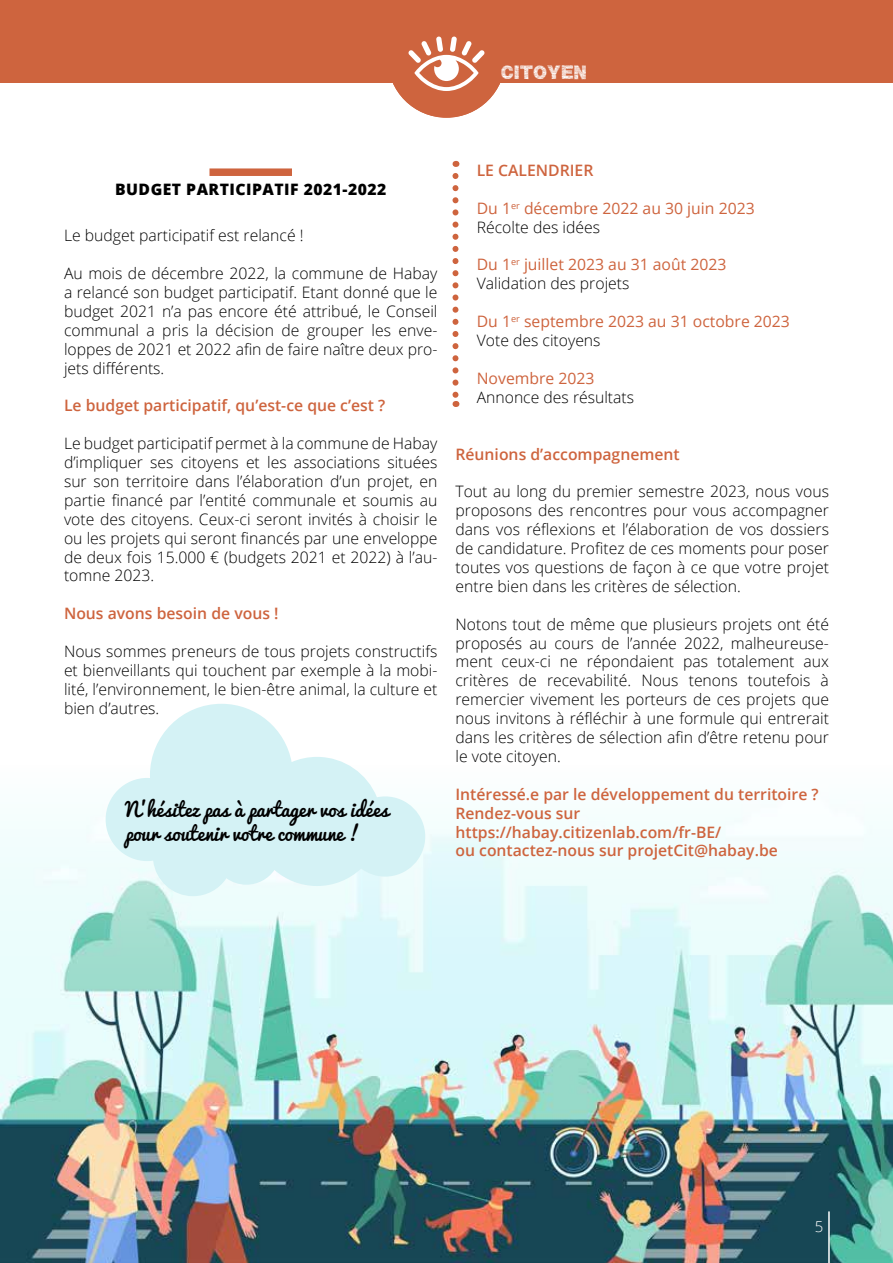
<style>
.page{position:relative;width:893px;height:1263px;background:#fff}
.page>*{position:absolute;margin:0;border:0;box-sizing:border-box;transform-origin:0 0}
.t1{font:19.5px/23.4px "Pacifico";color:#000}
.t2{font:300 15.75px/18.9px "Open Sans";color:#000;text-align:justify}
.t3{font:600 15.75px/18.9px "Open Sans";color:#ce643e}
.t4{font:15.75px/18.9px "Open Sans";color:#ce643e}
.t5{font:800 15.75px "Open Sans";letter-spacing:.03em;color:#000}
.t6{font:15.75px "Plaid";letter-spacing:.03em;color:#fff}
.t7{font:300 15px "Open Sans";color:#fff}
.s1{font-weight:300;color:#000}
</style>
<div class="page">
<img style="left:0;top:815px;width:893px;height:448px">
<hr style="left:828px;top:1211px;width:2px;height:52px;background:#fff">
<div style="left:0;top:0;width:893px;height:83px;background:#ce643e"></div>
<div style="left:388px;top:0;width:117px;height:118px;background:#ce643e;border-radius:50%"></div>
<svg style="left:408px;top:36px;width:77px;height:55px"></svg>
<div style="left:209px;top:168px;width:83px;height:8px;background:#ce643e"></div>
<svg style="left:452px;top:176px;width:6px;height:231px"></svg>
<svg style="left:106px;top:704px;width:319px;height:192px;fill:#d4f2f5"></svg>
<p class="t6" style="left:501px;top:64px;width:87px">CITOYEN</p>
<p class="t5" style="left:115px;top:177px;width:273px">BUDGET PARTICIPATIF 2021-2022</p>
<p class="t2" style="left:64px;top:226px;width:241px">Le budget participatif est relancé !</p>
<p class="t2" style="left:64px;top:263px;width:375px">Au mois de décembre 2022, la commune de Habay a relancé son budget participatif. Etant donné que le budget 2021 n’a pas encore été attribué, le Conseil communal a pris la décision de grouper les enve&shy;loppes de 2021 et 2022 afin de faire naître deux pro&shy;jets différents.</p>
<p class="t3" style="left:64px;top:396px;width:323px">Le budget participatif, qu’est-ce que c’est ?</p>
<p class="t2" style="left:64px;top:433px;width:375px">Le budget participatif permet à la commune de Habay d’impliquer ses citoyens et les associations situées sur son territoire dans l’élaboration d’un projet, en partie financé par l’entité communale et soumis au vote des citoyens. Ceux-ci seront invités à choisir le ou les projets qui seront financés par une enveloppe de deux fois 15.000 € (budgets 2021 et 2022) à l’au&shy;tomne 2023.</p>
<p class="t3" style="left:64px;top:604px;width:216px">Nous avons besoin de vous !</p>
<p class="t2" style="left:64px;top:641px;width:375px">Nous sommes preneurs de tous projets constructifs et bienveillants qui touchent par exemple à la mobi&shy;lité, l’environnement, le bien-être animal, la culture et bien d’autres.</p>
<p class="t1" style="left:125px;top:799px;width:265px">N’hésitez pas à partager vos idées pour soutenir votre commune !</p>
<p class="t3" style="left:477px;top:160px;width:118px">LE CALENDRIER</p>
<p class="t4" style="left:477px;top:198px;width:279px">Du 1<sup>er</sup> décembre 2022 au 30 juin 2023<br><span class="s1">Récolte des idées</span></p>
<p class="t4" style="left:477px;top:255px;width:251px">Du 1<sup>er</sup> juillet 2023 au 31 août 2023<br><span class="s1">Validation des projets</span></p>
<p class="t4" style="left:477px;top:312px;width:315px">Du 1<sup>er</sup> septembre 2023 au 31 octobre 2023<br><span class="s1">Vote des citoyens</span></p>
<p class="t4" style="left:477px;top:368px;width:119px">Novembre 2023</p>
<p class="t2" style="left:477px;top:387px;width:159px">Annonce des résultats</p>
<p class="t3" style="left:455px;top:444px;width:226px">Réunions d’accompagnement</p>
<p class="t2" style="left:455px;top:482px;width:375px">Tout au long du premier semestre 2023, nous vous proposons des rencontres pour vous accompagner dans vos réflexions et l’élaboration de vos dossiers de candidature. Profitez de ces moments pour poser toutes vos questions de façon à ce que votre projet entre bien dans les critères de sélection.</p>
<p class="t2" style="left:455px;top:614px;width:375px">Notons tout de même que plusieurs projets ont été proposés au cours de l’année 2022, malheureuse&shy;ment ceux-ci ne répondaient pas totalement aux critères de recevabilité. Nous tenons toutefois à remercier vivement les porteurs de ces projets que nous invitons à réfléchir à une formule qui entrerait dans les critères de sélection afin d’être retenu pour le vote citoyen.</p>
<p class="t3" style="left:455px;top:784px;width:365px">Intéressé.e par le développement du territoire ?<br>Rendez-vous sur https://habay.citizenlab.com/fr-BE/<br>ou contactez-nous sur projetCit@habay.be</p>
<p class="t7" style="left:815px;top:1216px;width:10px">5</p>
</div>
